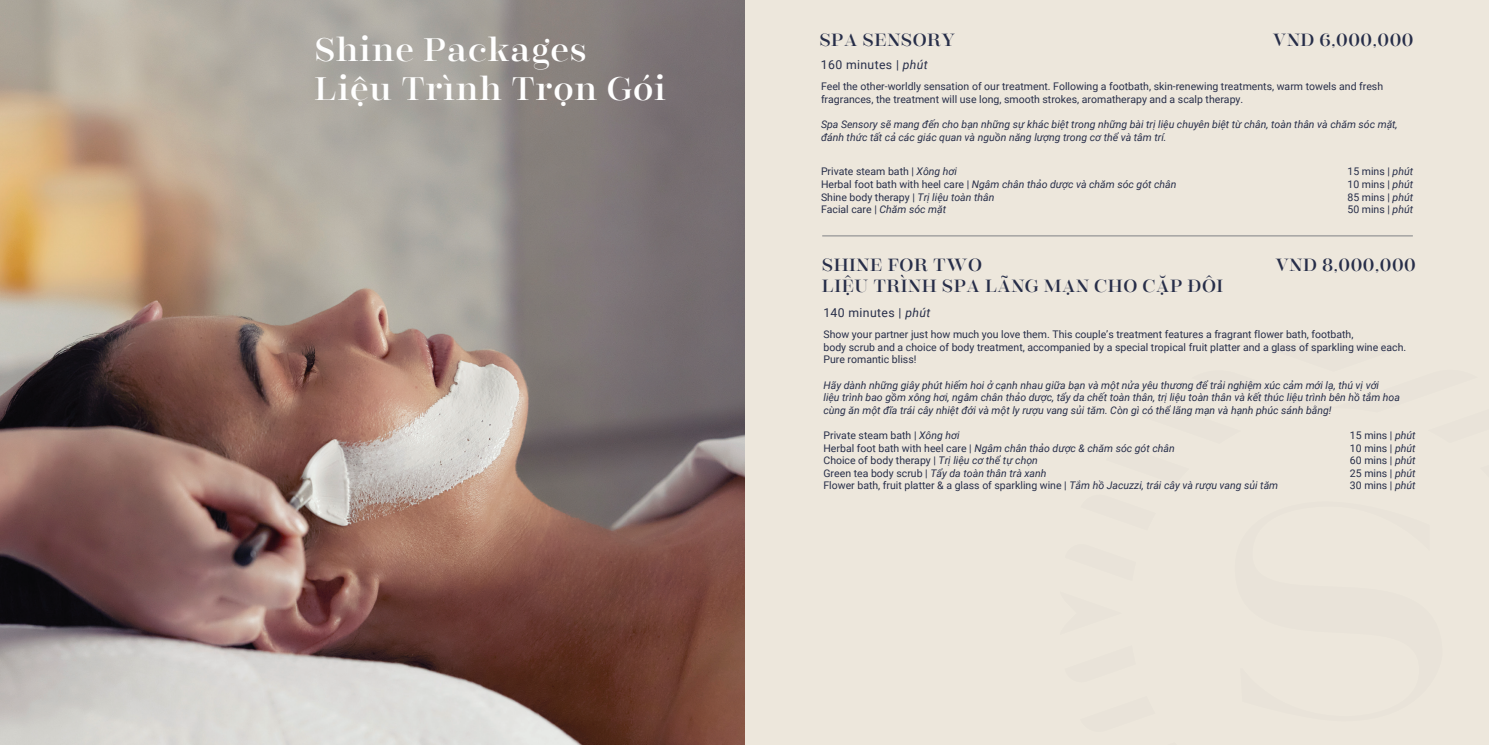
<style>
.page{position:relative;width:1489px;height:745px;background:#fff}
.page>*{position:absolute;margin:0;border:0;box-sizing:border-box;transform-origin:0 0}
.t1{font:32.38px/38.8px "Encorpada Classic";letter-spacing:.03em;color:#fff}
.t2{font:17.5px/21px "Encorpada Classic";letter-spacing:.03em;color:#272e49}
.t3{font:12.25px "Roboto";letter-spacing:.03em;color:#272e49}
.t4{font:10.5px/12.6px "Roboto";color:#272e49}
.t5{font:italic 10.5px/12.6px "Roboto";color:#272e49}
.s1{font-style:italic}
</style>
<div class="page">
<div style="left:0;top:0;width:1488px;height:744px;background:#ede7dc"></div>
<img style="left:0;top:0;width:744px;height:744px">
<hr style="left:822px;top:235px;width:590px;height:1px;background:#808285">
<h2 class="t2" style="left:819px;top:28px;width:137px">SPA SENSORY</h2>
<p class="t4" style="left:821px;top:80px;width:563px">Feel the other-worldly sensation of our treatment. Following a footbath, skin-renewing treatments, warm towels and fresh fragrances, the treatment will use long, smooth strokes, aromatherapy and a scalp therapy.</p>
<p class="t5" style="left:821px;top:117px;width:578px">Spa Sensory sẽ mang đến cho bạn những sự khác biệt trong những bài trị liệu chuyên biệt từ chân, toàn thân và chăm sóc mặt, đánh thức tất cả các giác quan và nguồn năng lượng trong cơ thể và tâm trí.</p>
<p class="t4" style="left:821px;top:165px;width:357px">Private steam bath | <span class="s1">Xông hơi<br></span>Herbal foot bath with heel care | <span class="s1">Ngâm chân thảo dược và chăm sóc gót chân </span>Shine body therapy | <span class="s1">Trị liệu toàn thân<br></span>Facial care | <span class="s1">Chăm sóc mặt</span></p>
<p class="t4" style="left:1347px;top:165px;width:67px;text-align:justify">15 mins | <span class="s1">phút </span>10 mins | <span class="s1">phút </span>85 mins | <span class="s1">phút </span>50 mins | <span class="s1">phút</span></p>
<h1 class="t1" style="left:314px;top:28px;width:353px">Shine Packages<br>Liệu Trình Trọn Gói</h1>
<h2 class="t2" style="left:1272px;top:28px;width:142px">VND 6,000,000</h2>
<p class="t3" style="left:820px;top:56px;width:108px">160 minutes | <span class="s1">phút</span></p>
<h2 class="t2" style="left:821px;top:252px;width:403px">SHINE FOR TWO<br>LIỆU TRÌNH SPA LÃNG MẠN CHO CẶP ĐÔI</h2>
<p class="t4" style="left:823px;top:327px;width:584px">Show your partner just how much you love them. This couple’s treatment features a fragrant flower bath, footbath,<br>body scrub and a choice of body treatment, accompanied by a special tropical fruit platter and a glass of sparkling wine each.<br>Pure romantic bliss!</p>
<p class="t5" style="left:823px;top:378px;width:578px">Hãy dành những giây phút hiếm hoi ở cạnh nhau giữa bạn và một nửa yêu thương để trải nghiệm xúc cảm mới lạ, thú vị với<br>liệu trình bao gồm xông hơi, ngâm chân thảo dược, tẩy da chết toàn thân, trị liệu toàn thân và kết thúc liệu trình bên hồ tắm hoa cùng ăn một đĩa trái cây nhiệt đới và một ly rượu vang sủi tăm. Còn gì có thể lãng mạn và hạnh phúc sánh bằng!</p>
<p class="t4" style="left:823px;top:428px;width:456px">Private steam bath | <span class="s1">Xông hơi<br></span>Herbal foot bath with heel care | <span class="s1">Ngâm chân thảo dược &amp; chăm sóc gót chân<br></span>Choice of body therapy | <span class="s1">Trị liệu cơ thể tự chọn<br></span>Green tea body scrub | <span class="s1">Tẩy da toàn thân trà xanh<br></span>Flower bath, fruit platter &amp; a glass of sparkling wine | <span class="s1">Tắm hồ Jacuzzi, trái cây và rượu vang sủi tăm</span></p>
<p class="t4" style="left:1349px;top:428px;width:67px;text-align:justify">15 mins | <span class="s1">phút </span>10 mins | <span class="s1">phút </span>60 mins | <span class="s1">phút </span>25 mins | <span class="s1">phút </span>30 mins | <span class="s1">phút</span></p>
<h2 class="t2" style="left:1275px;top:252px;width:142px">VND 8,000,000</h2>
<p class="t3" style="left:823px;top:303px;width:108px">140 minutes | <span class="s1">phút</span></p>
</div>
